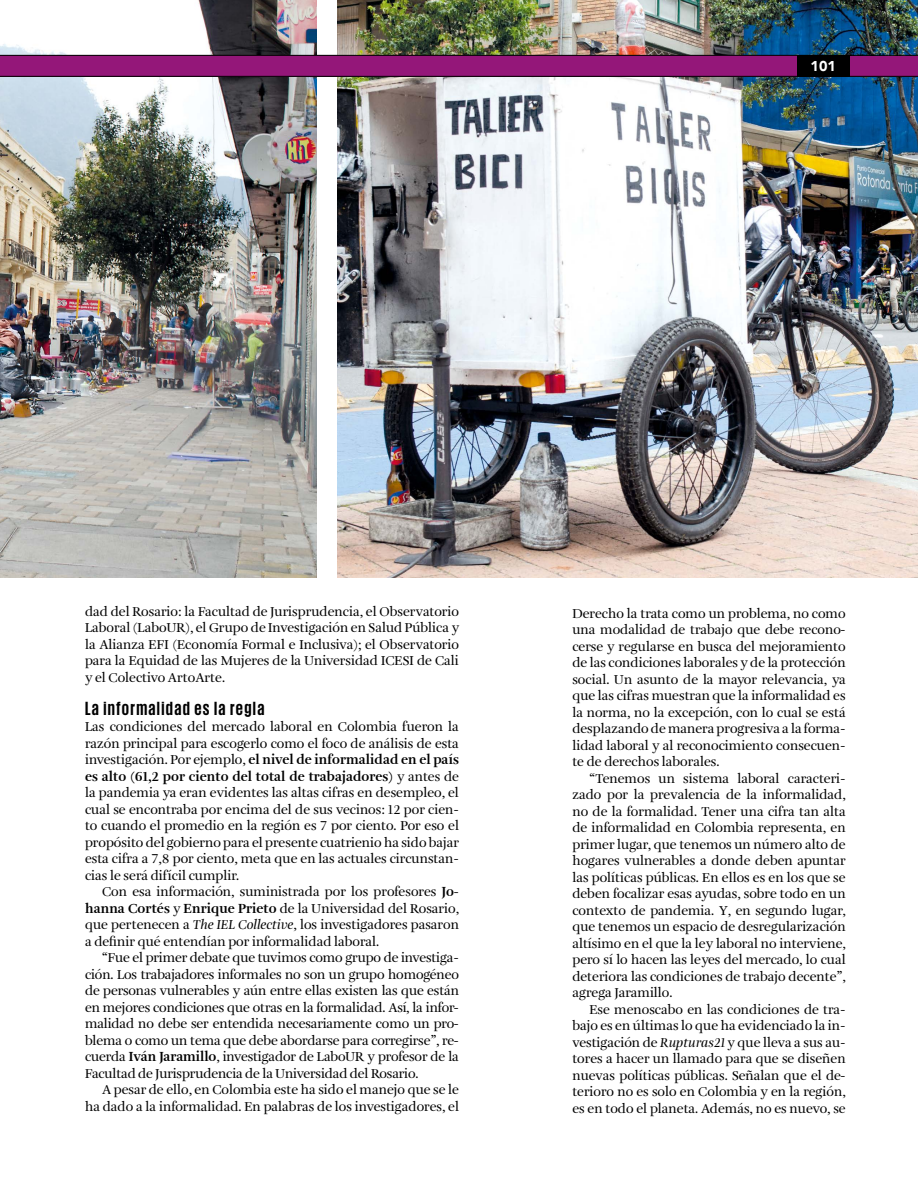
<style>
.page{position:relative;width:918px;height:1188px;background:#fff}
.page>*{position:absolute;margin:0;border:0;box-sizing:border-box;transform-origin:0 0}
.t1{font:700 19.5px "Giorgio Sans";letter-spacing:.07em;color:#000}
.t2{font:900 14.25px "Avenir";color:#fff}
.t3{font:13.5px/16.5px "Amalia Pro";color:#000;text-align:justify}
.s1{font-weight:700}
.s2{font-style:italic}
</style>
<div class="page">
<img style="left:0;top:0;width:317px;height:577px">
<img style="left:338px;top:0;width:580px;height:577px">
<svg style="left:0;top:55px;width:918px;height:22px;background:#7f1368"></svg>
<p class="t2" style="left:811px;top:54px;width:27px">101</p>
<p class="t3" style="left:85px;top:603px;width:375px">dad del Rosario: la Facultad de Jurisprudencia, el Observatorio Laboral (LaboUR), el Grupo de Investigación en Salud Pública y la Alianza EFI (Economía Formal e Inclusiva); el Observatorio para la Equidad de las Mujeres de la Universidad ICESI de Cali y el Colectivo ArtoArte.</p>
<h1 class="t1" style="left:85px;top:698px;width:181px">La informalidad es la regla</h1>
<p class="t3" style="left:85px;top:719px;width:375px">Las condiciones del mercado laboral en Colombia fueron la razón principal para escogerlo como el foco de análisis de esta investigación. Por ejemplo, <span class="s1">el nivel de informalidad en el país es alto (61,2 por ciento del total de trabajadores)</span> y antes de la pandemia ya eran evidentes las altas cifras en desempleo, el cual se encontraba por encima del de sus vecinos: 12 por cien&shy;to cuando el promedio en la región es 7 por ciento. Por eso el propósito del gobierno para el presente cuatrienio ha sido bajar esta cifra a 7,8 por ciento, meta que en las actuales circunstan&shy;cias le será difícil cumplir.</p>
<p class="t3" style="left:85px;top:884px;width:375px;text-indent:17px">Con esa información, suministrada por los profesores <span class="s1">Jo&shy;hanna Cortés</span> y <span class="s1">Enrique Prieto</span> de la Universidad del Rosario, que pertenecen a <span class="s2">The IEL Collective</span>, los investigadores pasaron a definir qué entendían por informalidad laboral.</p>
<p class="t3" style="left:85px;top:950px;width:376px;text-indent:17px">“Fue el primer debate que tuvimos como grupo de investiga&shy;ción. Los trabajadores informales no son un grupo homogéneo de personas vulnerables y aún entre ellas existen las que están en mejores condiciones que otras en la formalidad. Así, la infor&shy;malidad no debe ser entendida necesariamente como un pro&shy;blema o como un tema que debe abordarse para corregirse”, re&shy;cuerda <span class="s1">Iván Jaramillo</span>, investigador de LaboUR y profesor de la Facultad de Jurisprudencia de la Universidad del Rosario.</p>
<p class="t3" style="left:85px;top:1082px;width:376px;text-align:right">A pesar de ello, en Colombia este ha sido el manejo que se le ha dado a la informalidad. En palabras de los investigadores, el</p>
<p class="t3" style="left:572px;top:605px;width:275px">Derecho la trata como un problema, no como una modalidad de trabajo que debe recono&shy;cerse y regularse en busca del mejoramiento de las condiciones laborales y de la protección social. Un asunto de la mayor relevancia, ya que las cifras muestran que la informalidad es la norma, no la excepción, con lo cual se está desplazando de manera progresiva a la forma&shy;lidad laboral y al reconocimiento consecuen&shy;te de derechos laborales.</p>
<p class="t3" style="left:572px;top:770px;width:275px;text-indent:17px">“Tenemos un sistema laboral caracteri&shy;zado por la prevalencia de la informalidad, no de la formalidad. Tener una cifra tan alta de informalidad en Colombia representa, en primer lugar, que tenemos un número alto de hogares vulnerables a donde deben apuntar las políticas públicas. En ellos es en los que se deben focalizar esas ayudas, sobre todo en un contexto de pandemia. Y, en segundo lugar, que tenemos un espacio de desregularización altísimo en el que la ley laboral no interviene, pero sí lo hacen las leyes del mercado, lo cual deteriora las condiciones de trabajo decente”, agrega Jaramillo.</p>
<p class="t3" style="left:572px;top:1001px;width:275px;text-indent:17px">Ese menoscabo en las condiciones de tra&shy;bajo es en últimas lo que ha evidenciado la in&shy;vestigación de <span class="s2">Rupturas21</span> y que lleva a sus au&shy;tores a hacer un llamado para que se diseñen nuevas políticas públicas. Señalan que el de&shy;terioro no es solo en Colombia y en la región, es en todo el planeta. Además, no es nuevo, se</p>
</div>
